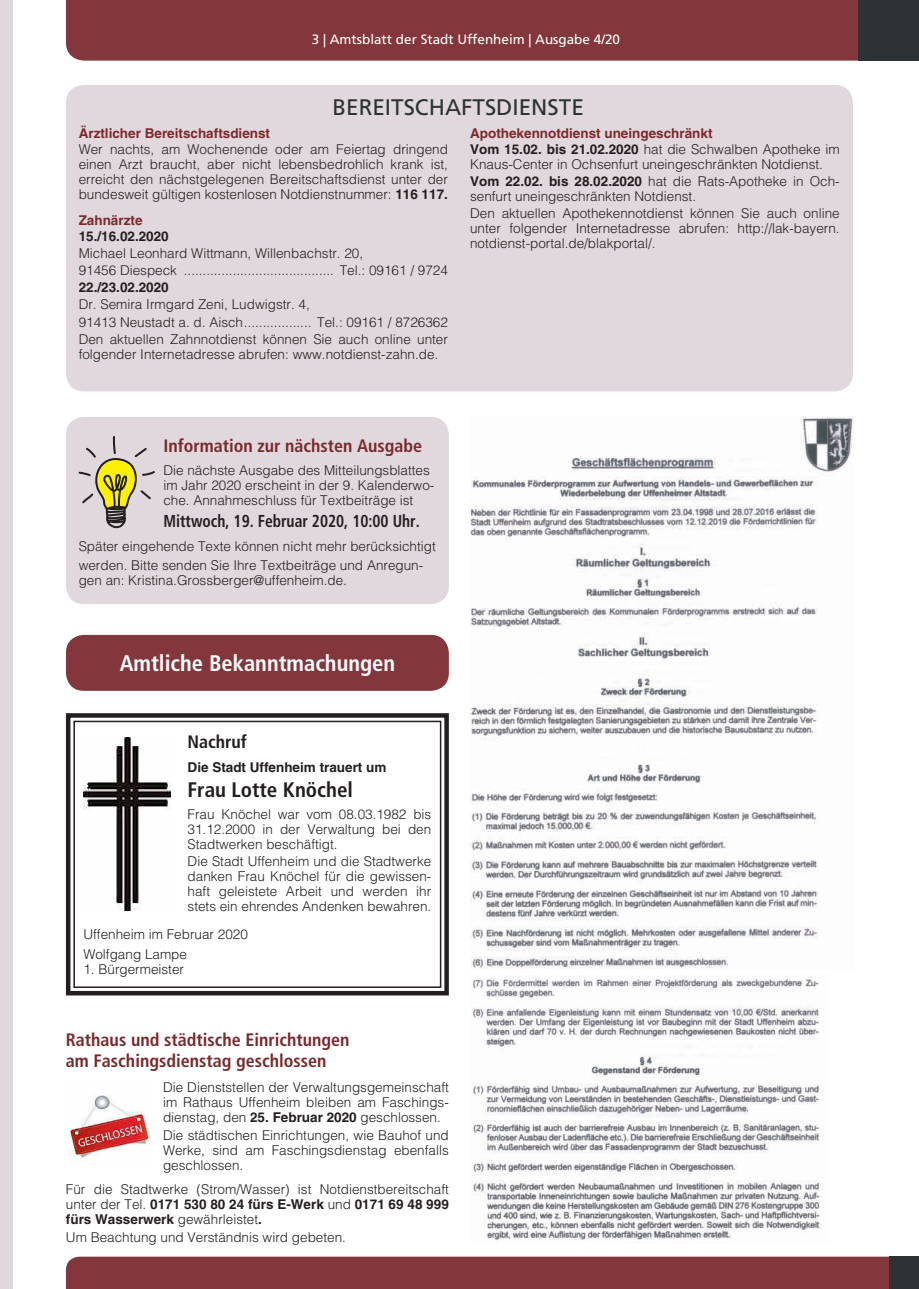
<style>
.page{position:relative;width:919px;height:1289px;background:#fff}
.page>*{position:absolute;margin:0;border:0;box-sizing:border-box;transform-origin:0 0}
.t1{font:700 condensed 22.5px "Frutiger LT";color:#fff}
.t2{font:22.5px "Frutiger LT";color:#2c3235}
.t3{font:700 condensed 21px "Frutiger LT";color:#231f20}
.t4{font:700 condensed 18px/21px "Frutiger LT";color:#7a2a2d}
.t5{font:700 condensed 18px "Frutiger LT";color:#231f20}
.t6{font:700 condensed 17.25px "Frutiger LT";color:#231f20;scale:.9 1}
.t7{font:300 13.5px/15px "Helvetica LT";color:#231f20}
.t8{font:700 13.5px/16.4px "Helvetica LT";color:#7a2a2d}
.t9{font:700 13.5px "Helvetica LT";color:#231f20}
.t10{font:13.5px "Frutiger LT";color:#fff}
.s1{font-weight:700}
.s2{color:#231f20}
.s3{font-weight:300;color:#231f20}
</style>
<div class="page">
<div style="left:66px;top:1256px;width:823px;height:32px;background:#83363c"></div>
<div style="left:889px;top:1256px;width:29px;height:32px;background:#2c3235"></div>
<div style="left:66px;top:0;width:792px;height:61px;background:#83363c"></div>
<div style="left:858px;top:0;width:60px;height:61px;background:#2c3235"></div>
<div style="left:66px;top:417px;width:383px;height:187px;background:#e0d8dd;border-radius:18px"></div>
<svg style="left:79px;top:436px;width:76px;height:92px"></svg>
<div style="left:66px;top:635px;width:383px;height:55px;background:#83363c;border-radius:18px"></div>
<svg style="left:65px;top:713px;width:384px;height:283px"></svg>
<div style="left:73px;top:720px;width:368px;height:267px;border:2px solid #231f20"></div>
<img style="left:70px;top:1094px;width:81px;height:64px">
<img style="left:470px;top:417px;width:383px;height:552px">
<img style="left:472px;top:975px;width:352px;height:266px">
<div style="left:0;top:0;width:13px;height:1288px;background:#e0d8dd"></div>
<div style="left:66px;top:85px;width:787px;height:306px;background:#e0d8dd;border-radius:18px"></div>
<p class="t10" style="left:312px;top:32px;width:310px">3 | Amtsblatt der Stadt Uffenheim | Ausgabe 4/20</p>
<h1 class="t2" style="left:332px;top:93px;width:253px">BEREITSCHAFTSDIENSTE</h1>
<p class="t8" style="left:79px;top:124px;width:193px">Ärztlicher Bereitschaftsdienst</p>
<p class="t7" style="left:79px;top:141px;width:371px;text-align:justify">Wer nachts, am Wochenende oder am Feiertag dringend einen Arzt braucht, aber nicht lebensbedrohlich krank ist, erreicht den nächstgelegenen Bereitschaftsdienst unter der bundesweit gültigen kostenlosen Notdienstnummer: <span class="s1">116 117.</span></p>
<p class="t8" style="left:79px;top:211px;width:65px">Zahnärzte</p>
<p class="t9" style="left:79px;top:228px;width:92px">15./16.02.2020</p>
<p class="t7" style="left:79px;top:244px;width:286px;line-height:17.1px">Michael Leonhard Wittmann, Willenbachstr. 20,<br>91456 Diespeck</p>
<p class="t7" style="left:340px;top:263px;width:110px">Tel.: 09161 / 9724</p>
<p class="t9" style="left:79px;top:279px;width:92px">22./23.02.2020</p>
<p class="t7" style="left:79px;top:296px;width:233px;line-height:17.1px">Dr. Semira Irmgard Zeni, Ludwigstr. 4,<br>91413 Neustadt a. d. Aisch</p>
<p class="t7" style="left:79px;top:313px;width:371px;line-height:17.1px;text-align:right">Tel.: 09161 / 8726362<br>Den aktuellen Zahnnotdienst können Sie auch online unter</p>
<p class="t7" style="left:79px;top:346px;width:361px">folgender Internetadresse abrufen: www.notdienst-zahn.de.</p>
<p class="t8" style="left:470px;top:125px;width:371px">Apothekennotdienst uneingeschränkt<br><span class="s2">Vom 15.02. bis 21.02.2020</span> <span class="s3">hat die Schwalben Apotheke im</span></p>
<p class="t7" style="left:470px;top:155px;width:371px;line-height:17.1px">Knaus-Center in Ochsenfurt uneingeschränkten Notdienst.<br><span class="s1">Vom 22.02. bis 28.02.2020</span> hat die Rats-Apotheke in Och-</p>
<p class="t7" style="left:470px;top:188px;width:371px;line-height:17.1px">senfurt uneingeschränkten Notdienst.<br>Den aktuellen Apothekennotdienst können Sie auch online</p>
<p class="t7" style="left:470px;top:221px;width:371px">unter folgender Internetadresse abrufen: http://lak-bayern. notdienst-portal.de/blakportal/.</p>
<h3 class="t4" style="left:163px;top:435px;width:260px">Information zur nächsten Ausgabe</h3>
<p class="t7" style="left:163px;top:462px;width:272px">Die nächste Ausgabe des Mitteilungsblattes im Jahr 2020 erscheint in der 9. Kalenderwo&shy;che. Annahmeschluss für Textbeiträge ist</p>
<p class="t6" style="left:163px;top:510px;width:286px">Mittwoch, 19. Februar 2020, 10:00 Uhr.</p>
<p class="t7" style="left:79px;top:536px;width:358px;line-height:19.5px">Später eingehende Texte können nicht mehr berücksichtigt werden. Bitte senden Sie Ihre Textbeiträge und Anregun-</p>
<p class="t7" style="left:79px;top:572px;width:270px">gen an: Kristina.Grossberger@uffenheim.de.</p>
<h1 class="t1" style="left:120px;top:650px;width:277px">Amtliche Bekanntmachungen</h1>
<h3 class="t5" style="left:187px;top:731px;width:61px">Nachruf</h3>
<p class="t9" style="left:187px;top:758px;width:200px">Die Stadt Uffenheim trauert um</p>
<h2 class="t3" style="left:187px;top:777px;width:167px">Frau Lotte Knöchel</h2>
<p class="t7" style="left:187px;top:806px;width:245px;text-align:justify">Frau Knöchel war vom 08.03.1982 bis 31.12.2000 in der Verwaltung bei den Stadtwerken beschäftigt.</p>
<p class="t7" style="left:187px;top:853px;width:245px;text-align:justify">Die Stadt Uffenheim und die Stadtwerke danken Frau Knöchel für die gewissen&shy;haft geleistete Arbeit und werden ihr stets ein ehrendes Andenken bewahren.</p>
<p class="t7" style="left:83px;top:924px;width:166px;line-height:19.5px">Uffenheim im Februar 2020<br>Wolfgang Lampe</p>
<p class="t7" style="left:83px;top:961px;width:102px">1. Bürgermeister</p>
<h3 class="t4" style="left:66px;top:1029px;width:285px">Rathaus und städtische Einrichtungen am Faschingsdienstag geschlossen</h3>
<p class="t7" style="left:163px;top:1079px;width:287px;text-align:justify">Die Dienststellen der Verwaltungsgemeinschaft im Rathaus Uffenheim bleiben am Faschings&shy;dienstag, den <span class="s1">25. Februar 2020</span> geschlossen.</p>
<p class="t7" style="left:163px;top:1127px;width:287px;text-align:justify">Die städtischen Einrichtungen, wie Bauhof und Werke, sind am Faschingsdienstag ebenfalls geschlossen.</p>
<p class="t7" style="left:66px;top:1181px;width:384px;text-align:justify">Für die Stadtwerke (Strom/Wasser) ist Notdienstbereitschaft unter der Tel. <span class="s1">0171 530 80 24 fürs E-Werk</span> und <span class="s1">0171 69 48 999 fürs Wasserwerk</span> gewährleistet<span class="s1">.</span></p>
<p class="t7" style="left:66px;top:1229px;width:281px">Um Beachtung und Verständnis wird gebeten.</p>
</div>
